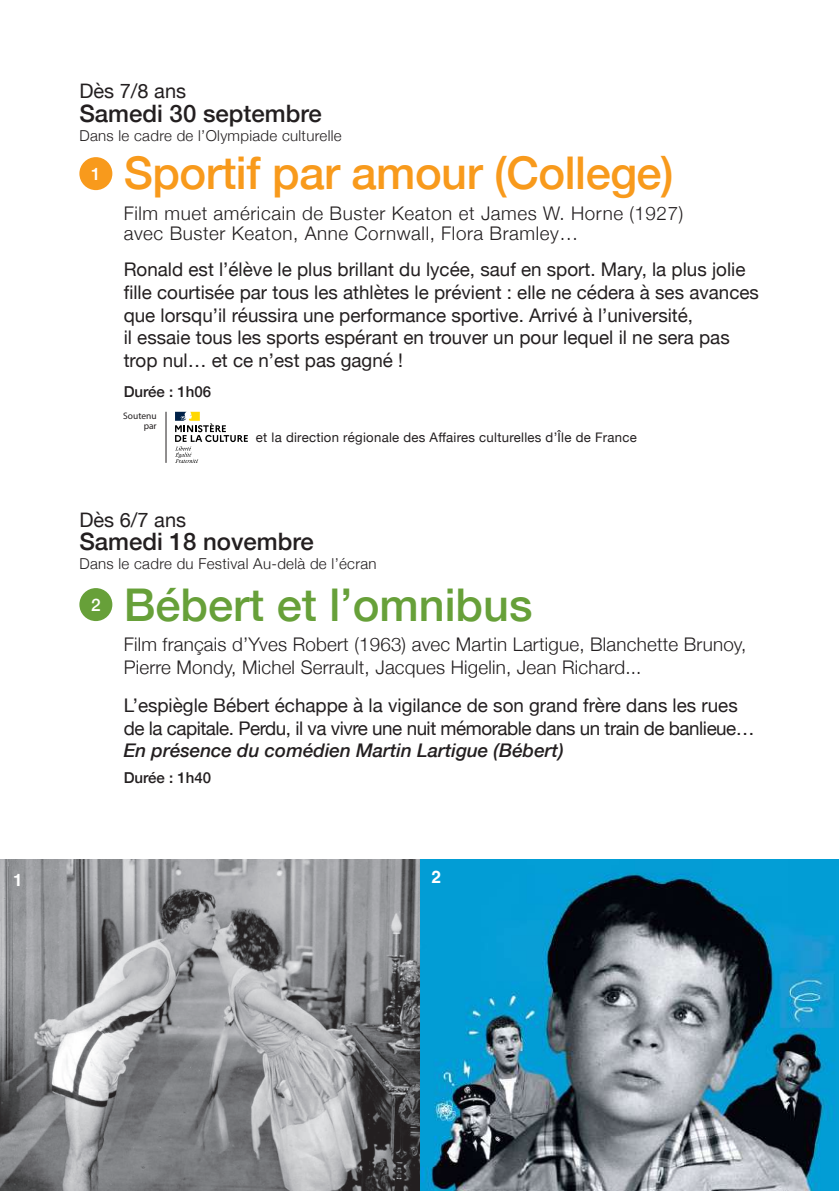
<style>
.page{position:relative;width:839px;height:1191px;background:#fff}
.page>*{position:absolute;margin:0;border:0;box-sizing:border-box;transform-origin:0 0}
.t1{font:500 45.2px "Helvetica Neue";letter-spacing:-.01em;color:#f89a1c}
.t2{font:500 45.2px "Helvetica Neue";color:#67a039}
.t3{font:500 24px "Helvetica Neue";color:#231f20}
.t4{font:20px "Helvetica Neue";color:#231f20}
.t5{font:18.8px/22.6px "Helvetica Neue";color:#231f20}
.t6{font:18.8px/22.6px "Helvetica Neue";letter-spacing:-.025em;color:#231f20}
.t7{font:300 18.8px/22.6px "Helvetica Neue";letter-spacing:.01em;color:#231f20}
.t8{font:300 18.8px/20.6px "Helvetica Neue";letter-spacing:.03em;color:#231f20}
.t9{font:italic 500 18.8px "Helvetica Neue";color:#231f20}
.t10{font:500 17.2px "Helvetica Neue";color:#fff}
.t11{font:700 17.2px "Helvetica";color:#fff}
.t12{font:300 15px "Helvetica Neue";letter-spacing:.02em;color:#231f20}
.t13{font:500 15px "Helvetica Neue";color:#231f20}
.t14{font:13.2px "Helvetica Neue";letter-spacing:.02em;color:#231f20}
.t15{font:9.4px/10px "Myriad Pro";color:#231f20;text-align:right}
</style>
<div class="page">
<img style="left:420px;top:859px;width:419px;height:332px">
<svg style="left:0;top:859px;width:420px;height:332px;background:#8e8f92"></svg>
<div style="left:79px;top:588px;width:33px;height:33px;background:#67a039;border-radius:50%"></div>
<svg style="left:175px;top:412px;width:73px;height:51px"></svg>
<hr style="left:166px;top:412px;width:1px;height:51px;background:#231f20">
<div style="left:79px;top:157px;width:33px;height:33px;background:#f89a1c;border-radius:50%"></div>
<p class="t4" style="left:79px;top:77px;width:108px">Dès 7/8 ans</p>
<p class="t3" style="left:79px;top:95px;width:244px">Samedi 30 septembre</p>
<p class="t12" style="left:79px;top:124px;width:264px">Dans le cadre de l’Olympiade culturelle</p>
<h1 class="t1" style="left:124px;top:137px;width:551px">Sportif par amour (College)</h1>
<p class="t8" style="left:124px;top:201px;width:561px">Film muet américain de Buster Keaton et James W. Horne (1927) avec Buster Keaton, Anne Cornwall, Flora Bramley…</p>
<p class="t5" style="left:124px;top:259px;width:637px">Ronald est l’élève le plus brillant du lycée, sauf en sport. Mary, la plus jolie fille courtisée par tous les athlètes le prévient : elle ne cédera à ses avances que lorsqu’il réussira une performance sportive. Arrivé à l’université,<br>il essaie tous les sports espérant en trouver un pour lequel il ne sera pas trop nul… et ce n’est pas gagné !</p>
<p class="t13" style="left:124px;top:379px;width:89px">Durée : 1h06</p>
<p class="t15" style="left:123px;top:410px;width:35px">Soutenu par</p>
<p class="t14" style="left:256px;top:428px;width:382px">et la direction régionale des Affaires culturelles d’Île de France</p>
<p class="t10" style="left:91px;top:160px;width:11px">1</p>
<p class="t4" style="left:79px;top:505px;width:108px">Dès 6/7 ans</p>
<p class="t3" style="left:79px;top:522px;width:236px">Samedi 18 novembre</p>
<p class="t12" style="left:79px;top:551px;width:299px">Dans le cadre du Festival Au-delà de l’écran</p>
<h1 class="t2" style="left:124px;top:568px;width:410px">Bébert et l’omnibus</h1>
<p class="t7" style="left:124px;top:631px;width:624px">Film français d’Yves Robert (1963) avec Martin Lartigue, Blanchette Brunoy,<br>Pierre Mondy, Michel Serrault, Jacques Higelin, Jean Richard...</p>
<p class="t6" style="left:124px;top:695px;width:632px">L’espiègle Bébert échappe à la vigilance de son grand frère dans les rues de la capitale. Perdu, il va vivre une nuit mémorable dans un train de banlieue…</p>
<p class="t9" style="left:124px;top:734px;width:441px">En présence du comédien Martin Lartigue (Bébert)</p>
<p class="t13" style="left:124px;top:765px;width:89px">Durée : 1h40</p>
<p class="t10" style="left:91px;top:590px;width:11px">2</p>
<p class="t11" style="left:13px;top:869px;width:11px">1</p>
<p class="t11" style="left:431px;top:866px;width:11px">2</p>
</div>
